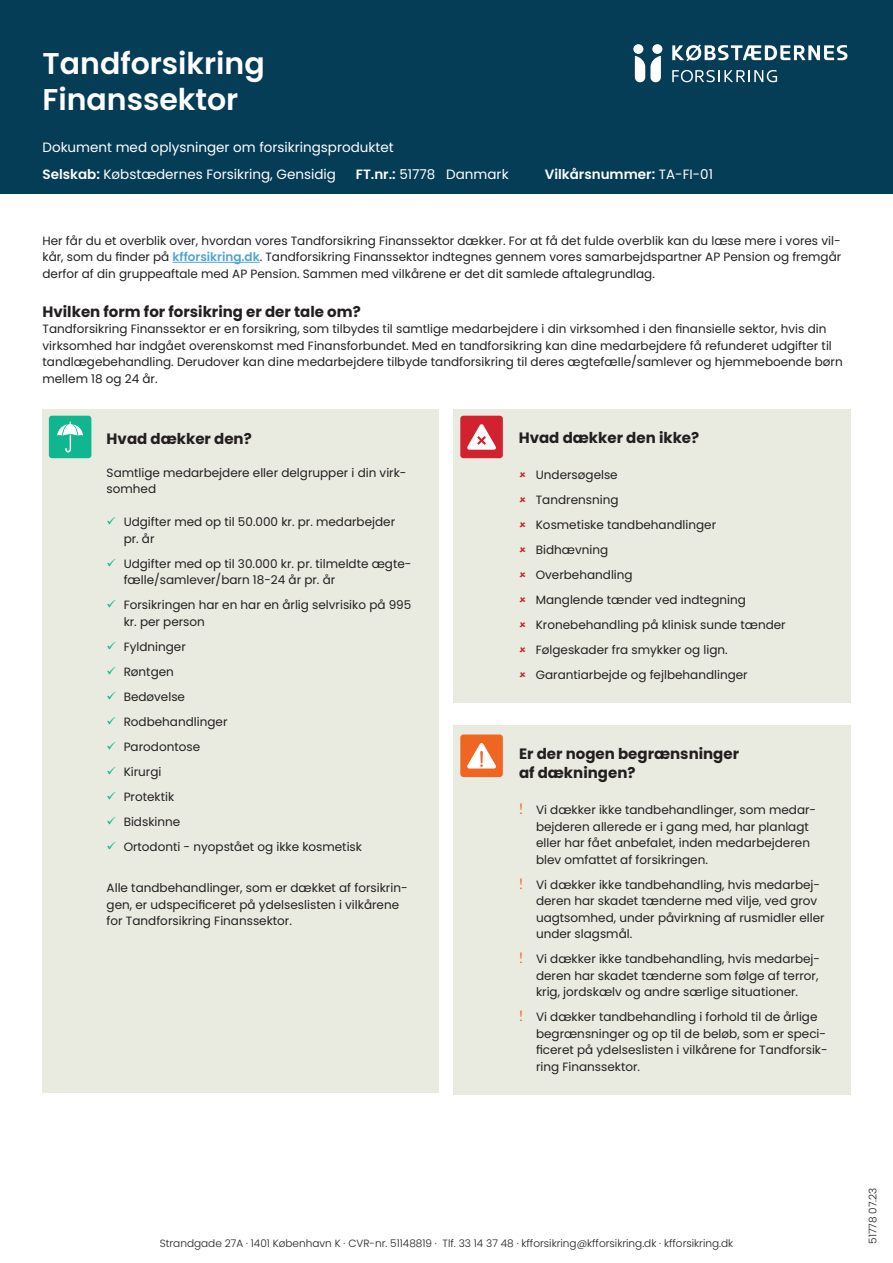
<style>
.page{position:relative;width:893px;height:1263px;background:#fff}
.page>*{position:absolute;margin:0;border:0;box-sizing:border-box;transform-origin:0 0}
.t1{font:600 30px/36px "Poppins";color:#fff}
.Mellemrubrik{font:700 15px "Poppins";color:#231f20}
.t2{font:13.5px "Poppins";color:#fff}
.t3{font:600 13.5px "Poppins";color:#fff}
.Brødtekst{font:12px/16.5px "Poppins";color:#231f20}
.t4{font:300 10.5px "Poppins";color:#231f20}
.s1{font-weight:600}
.s2{font-weight:400}
.s3{font-weight:600;color:#52a3d5}
.s4{font-family:"Brandon Text";font-size:15px;color:#ef6622}
</style>
<div class="page">
<div style="left:0;top:0;width:893px;height:193px;background:#053c56"></div>
<svg style="left:672px;top:70px;width:105px;height:12px"></svg>
<svg style="left:672px;top:44px;width:175px;height:17px"></svg>
<div style="left:652px;top:44px;width:10px;height:10px;background:#fff;border-radius:50%"></div>
<div style="left:633px;top:44px;width:10px;height:10px;background:#fff;border-radius:50%"></div>
<svg style="left:635px;top:56px;width:26px;height:26px"></svg>
<div style="left:43px;top:409px;width:396px;height:684px;background:#e9eae0"></div>
<hr style="left:173px;top:262px;width:87px;height:1px;background:#52a3d5">
<div style="left:49px;top:416px;width:42px;height:42px;background:#0fb68f;border-radius:3px"></div>
<svg style="left:57px;top:421px;width:26px;height:31px"></svg>
<div style="left:453px;top:725px;width:397px;height:370px;background:#e9eae0"></div>
<div style="left:460px;top:734px;width:43px;height:43px;background:#f16522;border-radius:3px"></div>
<svg style="left:467px;top:743px;width:29px;height:25px"></svg>
<div style="left:453px;top:409px;width:397px;height:294px;background:#e9eae0"></div>
<div style="left:460px;top:416px;width:43px;height:42px;background:#d2222f;border-radius:3px"></div>
<svg style="left:467px;top:424px;width:29px;height:26px"></svg>
<h1 class="t1" style="left:43px;top:46px;width:224px">Tandforsikring<br>Finanssektor</h1>
<p class="t2" style="left:43px;top:139px;width:353px">Dokument med oplysninger om forsikringsproduktet</p>
<p class="t2" style="left:43px;top:167px;width:295px"><span class="s1">Selskab:</span> Købstædernes Forsikring, Gensidig</p>
<p class="t2" style="left:356px;top:167px;width:154px"><span class="s1">FT.nr.:</span> 51778 Danmark</p>
<p class="t3" style="left:545px;top:167px;width:170px">Vilkårsnummer: <span class="s2">TA-FI-01</span></p>
<p class="Brødtekst" style="left:43px;top:232px;width:800px;text-align:justify">Her får du et overblik over, hvordan vores Tandforsikring Finanssektor dækker. For at få det fulde overblik kan du læse mere i vores vil&shy;kår, som du finder på <span class="s3">kfforsikring.dk</span>. Tandforsikring Finanssektor indtegnes gennem vores samarbejdspartner AP Pension og fremgår derfor af din gruppeaftale med AP Pension. Sammen med vilkårene er det dit samlede aftalegrundlag.</p>
<p class="Mellemrubrik" style="left:43px;top:303px;width:320px">Hvilken form for forsikring er der tale om?</p>
<p class="Brødtekst" style="left:43px;top:321px;width:802px">Tandforsikring Finanssektor er en forsikring, som tilbydes til samtlige medarbejdere i din virksomhed i den finansielle sektor, hvis din virksomhed har indgået overenskomst med Finansforbundet. Med en tandforsikring kan dine medarbejdere få refunderet udgifter til tandlægebehandling. Derudover kan dine medarbejdere tilbyde tandforsikring til deres ægtefælle/samlever og hjemmeboende børn mellem 18 og 24 år.</p>
<p class="Mellemrubrik" style="left:107px;top:430px;width:147px">Hvad dækker den?</p>
<p class="Brødtekst" style="left:107px;top:464px;width:301px">Samtlige medarbejdere eller delgrupper i din virk&shy;somhed</p>
<p class="Brødtekst" style="left:124px;top:514px;width:273px">Udgifter med op til 50.000 kr. pr. medarbejder pr. år</p>
<p class="Brødtekst" style="left:124px;top:555px;width:289px">Udgifter med op til 30.000 kr. pr. tilmeldte ægte&shy;fælle/samlever/barn 18-24 år pr. år</p>
<p class="Brødtekst" style="left:124px;top:597px;width:289px">Forsikringen har en har en årlig selvrisiko på 995 kr. per person</p>
<p class="Brødtekst" style="left:124px;top:638px;width:64px">Fyldninger</p>
<p class="Brødtekst" style="left:124px;top:663px;width:52px">Røntgen</p>
<p class="Brødtekst" style="left:124px;top:688px;width:63px">Bedøvelse</p>
<p class="Brødtekst" style="left:124px;top:713px;width:105px">Rodbehandlinger</p>
<p class="Brødtekst" style="left:124px;top:738px;width:78px">Parodontose</p>
<p class="Brødtekst" style="left:124px;top:763px;width:39px">Kirurgi</p>
<p class="Brødtekst" style="left:124px;top:788px;width:52px">Protektik</p>
<p class="Brødtekst" style="left:124px;top:813px;width:58px">Bidskinne</p>
<p class="Brødtekst" style="left:124px;top:838px;width:240px">Ortodonti - nyopstået og ikke kosmetisk</p>
<p class="Brødtekst" style="left:107px;top:880px;width:302px">Alle tandbehandlinger, som er dækket af forsikrin&shy;gen, er udspecificeret på ydelseslisten i vilkårene for Tandforsikring Finanssektor.</p>
<p class="Mellemrubrik" style="left:519px;top:429px;width:182px">Hvad dækker den ikke?</p>
<p class="Brødtekst" style="left:536px;top:467px;width:83px">Undersøgelse</p>
<p class="Brødtekst" style="left:536px;top:492px;width:84px">Tandrensning</p>
<p class="Brødtekst" style="left:536px;top:517px;width:182px">Kosmetiske tandbehandlinger</p>
<p class="Brødtekst" style="left:536px;top:542px;width:74px">Bidhævning</p>
<p class="Brødtekst" style="left:536px;top:567px;width:98px">Overbehandling</p>
<p class="Brødtekst" style="left:536px;top:592px;width:212px">Manglende tænder ved indtegning</p>
<p class="Brødtekst" style="left:536px;top:617px;width:251px">Kronebehandling på klinisk sunde tænder</p>
<p class="Brødtekst" style="left:536px;top:642px;width:193px">Følgeskader fra smykker og lign.</p>
<p class="Brødtekst" style="left:536px;top:667px;width:213px">Garantiarbejde og fejlbehandlinger</p>
<p class="Mellemrubrik" style="left:519px;top:745px;width:222px">Er der nogen begrænsninger</p>
<p class="Mellemrubrik" style="left:519px;top:764px;width:118px">af dækningen?</p>
<p class="Brødtekst" style="left:536px;top:802px;width:282px;text-indent:-17px"><span class="s4">!</span> Vi dækker ikke tandbehandlinger, som medar&shy;bejderen allerede er i gang med, har planlagt eller har fået anbefalet, inden medarbejderen blev omfattet af forsikringen.</p>
<p class="Brødtekst" style="left:536px;top:876px;width:290px;text-indent:-17px"><span class="s4">!</span> Vi dækker ikke tandbehandling, hvis medarbej&shy;deren har skadet tænderne med vilje, ved grov uagtsomhed, under påvirkning af rusmidler eller under slagsmål.</p>
<p class="Brødtekst" style="left:536px;top:951px;width:286px;text-indent:-17px"><span class="s4">!</span> Vi dækker ikke tandbehandling, hvis medarbej&shy;deren har skadet tænderne som følge af terror, krig, jordskælv og andre særlige situationer.</p>
<p class="Brødtekst" style="left:536px;top:1009px;width:293px;text-indent:-17px"><span class="s4">!</span> Vi dækker tandbehandling i forhold til de årlige begrænsninger og op til de beløb, som er speci&shy;ficeret på ydelseslisten i vilkårene for Tandforsik&shy;ring Finanssektor.</p>
<p class="t4" style="left:160px;top:1237px;width:575px">Strandgade 27A · 1401 København K · CVR-nr. 51148819 · Tlf. 33 14 37 48 · kfforsikring@kfforsikring.dk · kfforsikring.dk</p>
<p class="t4" style="left:867px;top:1244px;width:58px;rotate:-90deg">51778 07.23</p>
</div>
